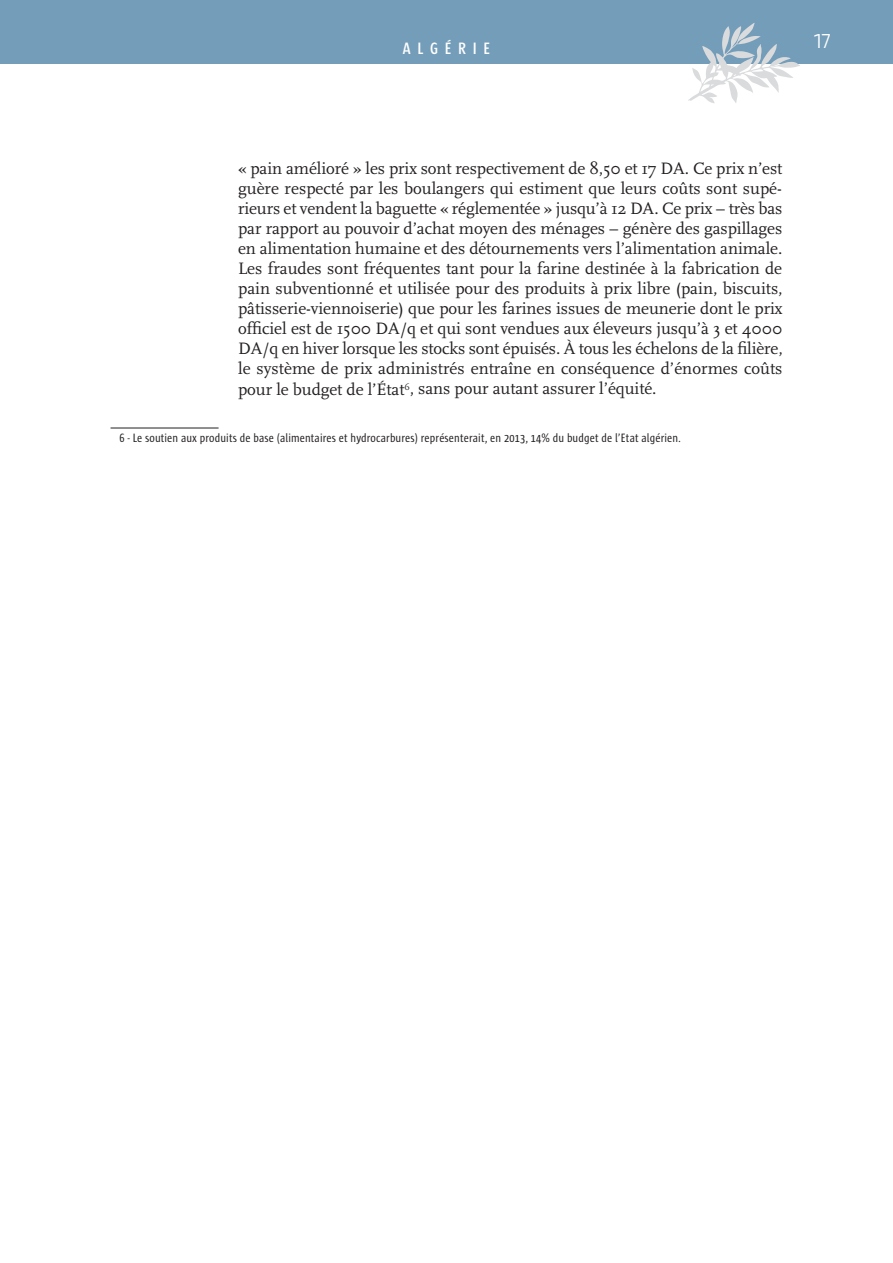
<style>
.page{position:relative;width:893px;height:1263px;background:#fff}
.page>*{position:absolute;margin:0;border:0;box-sizing:border-box;transform-origin:0 0}
.t1{font:21px "Stratum No 2";color:#fff}
.t2{font:17.25px/20px "Scala";letter-spacing:-.005em;color:#231f20;text-align:justify}
.t3{font:600 16.8px "Sun Cd";letter-spacing:.4em;color:#fff}
.t4{font:12.3px "Sun Cd";letter-spacing:.01em;color:#231f20}
</style>
<div class="page">
<div style="left:0;top:0;width:893px;height:64px;background:#749db9"></div>
<img style="left:688px;top:26px;width:62px;height:75px">
<hr style="left:111px;top:428px;width:108px;height:1px;background:#231f20">
<p class="t3" style="left:403px;top:40px;width:89px">ALGÉRIE</p>
<p class="t1" style="left:815px;top:30px;width:17px">17</p>
<p class="t2" style="left:238px;top:159px;width:546px">« pain amélioré » les prix sont respectivement de 8,50 et 17 DA. Ce prix n’est guère respecté par les boulangers qui estiment que leurs coûts sont supé&shy;rieurs et vendent la baguette « réglementée » jusqu’à 12 DA. Ce prix – très bas par rapport au pouvoir d’achat moyen des ménages – génère des gaspillages en alimentation humaine et des détournements vers l’alimentation animale.<br>Les fraudes sont fréquentes tant pour la farine destinée à la fabrication de pain subventionné et utilisée pour des produits à prix libre (pain, biscuits, pâtisserie-viennoiserie) que pour les farines issues de meunerie dont le prix officiel est de 1500 DA/q et qui sont vendues aux éleveurs jusqu’à 3 et 4000<br>DA/q en hiver lorsque les stocks sont épuisés. À tous les échelons de la filière, le système de prix administrés entraîne en conséquence d’énormes coûts pour le budget de l’État<sup>6</sup>, sans pour autant assurer l’équité.</p>
<p class="t4" style="left:120px;top:432px;width:563px">6 - Le soutien aux produits de base (alimentaires et hydrocarbures) représenterait, en 2013, 14% du budget de l’Etat algérien.</p>
</div>
